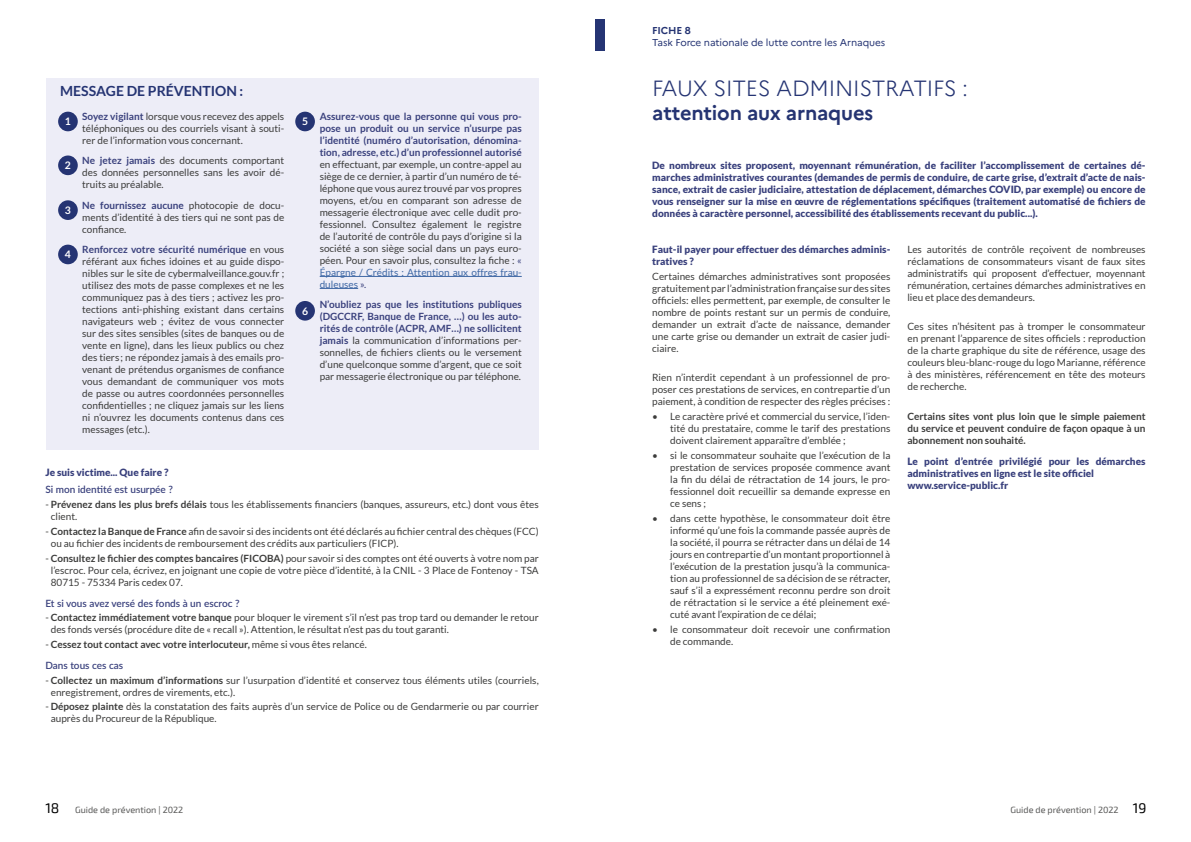
<style>
.page{position:relative;width:1191px;height:842px;background:#fff}
.page>*{position:absolute;margin:0;border:0;box-sizing:border-box;transform-origin:0 0}
.t1{font:300 22px "Marianne";letter-spacing:-.01em;color:#253473}
.t2{font:700 20px "Marianne";letter-spacing:-.01em;color:#253472}
.t3{font:700 14px "Lato";color:#253473}
.t4{font:700 10.4px "Lato";color:#fff}
.t5{font:10px/12px "Lato";color:#3c3c3b;text-align:justify}
.t6{font:900 10px/12px "Lato";color:#3a417d}
.t7{font:700 10px/12px "Lato";color:#3c3c3b;text-align:justify}
.t8{font:700 10px/12px "Lato";color:#3a417d;text-align:justify}
.t9{font:600 10px "Lato";color:#3a417d}
.t10{font:10px "Marianne";letter-spacing:-.01em;color:#253473}
.t11{font:700 10px "Marianne";letter-spacing:-.01em;color:#253473}
.t12{font:9px "Exo 2";color:#575756}
.s1{font-weight:700;color:#3a417d}
.s2{color:#3a417d}
.s3{color:#3f68a5}
.s4{font-weight:700}
.s5{font-weight:400}
.s6{font-weight:600;color:#3a417d}
.s7{font-size:14px;color:#000}
</style>
<div class="page">
<div style="left:595px;top:20px;width:10px;height:31px;background:#253473"></div>
<div style="left:46px;top:78px;width:493px;height:371px;background:#ededf7"></div>
<hr style="left:320px;top:276px;width:202px;height:1px;background:#3f68a5">
<hr style="left:320px;top:288px;width:38px;height:1px;background:#3f68a5">
<div style="left:58px;top:112px;width:20px;height:19px;background:#253473;border-radius:50%"></div>
<div style="left:58px;top:155px;width:20px;height:20px;background:#253473;border-radius:50%"></div>
<div style="left:58px;top:200px;width:20px;height:20px;background:#253473;border-radius:50%"></div>
<div style="left:58px;top:245px;width:20px;height:19px;background:#253473;border-radius:50%"></div>
<div style="left:295px;top:112px;width:20px;height:19px;background:#253473;border-radius:50%"></div>
<div style="left:295px;top:301px;width:20px;height:20px;background:#253473;border-radius:50%"></div>
<h3 class="t3" style="left:60px;top:83px;width:185px">MESSAGE DE PRÉVENTION :</h3>
<p class="t5" style="left:82px;top:110px;width:203px"><span class="s1">Soyez vigilant</span> lorsque vous recevez des appels téléphoniques ou des courriels visant à souti&shy;rer de l’information vous concernant.</p>
<p class="t5" style="left:82px;top:155px;width:203px"><span class="s1">Ne jetez jamais</span> des documents comportant des données personnelles sans les avoir dé&shy;truits au préalable.</p>
<p class="t5" style="left:82px;top:199px;width:204px"><span class="s1">Ne fournissez aucune</span> photocopie de docu&shy;ments d’identité à des tiers qui ne sont pas de confiance.</p>
<p class="t5" style="left:82px;top:244px;width:203px"><span class="s1">Renforcez votre sécurité numérique</span> en vous référant aux fiches idoines et au guide dispo&shy;nibles sur le site de cybermalveillance.gouv.fr ; utilisez des mots de passe complexes et ne les communiquez pas à des tiers ; activez les pro&shy;tections anti-phishing existant dans certains navigateurs web ; évitez de vous connecter sur des sites sensibles (sites de banques ou de vente en ligne), dans les lieux publics ou chez des tiers ; ne répondez jamais à des emails pro&shy;venant de prétendus organismes de confiance vous demandant de communiquer vos mots de passe ou autres coordonnées personnelles confidentielles ; ne cliquez jamais sur les liens ni n’ouvrez les documents contenus dans ces messages (etc.).</p>
<p class="t4" style="left:65px;top:116px;width:8px">1</p>
<p class="t4" style="left:65px;top:159px;width:8px">2</p>
<p class="t4" style="left:65px;top:204px;width:8px">3</p>
<p class="t4" style="left:65px;top:249px;width:8px">4</p>
<p class="t4" style="left:302px;top:116px;width:8px">5</p>
<p class="t4" style="left:302px;top:305px;width:8px">6</p>
<p class="t8" style="left:320px;top:110px;width:203px">Assurez-vous que la personne qui vous pro&shy;pose un produit ou un service n’usurpe pas l’identité (numéro d’autorisation, dénomina&shy;tion, adresse, etc.) d’un professionnel autorisé</p>
<p class="t5" style="left:320px;top:158px;width:203px">en effectuant, par exemple, un contre-appel au siège de ce dernier, à partir d’un numéro de té&shy;léphone que vous aurez trouvé par vos propres moyens, et/ou en comparant son adresse de messagerie électronique avec celle dudit pro&shy;fessionnel. Consultez également le registre de l’autorité de contrôle du pays d’origine si la société a son siège social dans un pays euro&shy;péen. Pour en savoir plus, consultez la fiche : <span class="s2">« </span><span class="s3">Épargne / Crédits : Attention aux offres frau&shy;duleuses</span> <span class="s2">».</span></p>
<p class="t5" style="left:320px;top:299px;width:203px"><span class="s1">N’oubliez pas que les institutions publiques (DGCCRF, Banque de France, …) ou les auto&shy;rités de contrôle (ACPR, AMF…) ne sollicitent jamais</span> la communication d’informations per&shy;sonnelles, de fichiers clients ou le versement d’une quelconque somme d’argent, que ce soit par messagerie électronique ou par téléphone.</p>
<p class="t6" style="left:45px;top:466px;width:125px">Je suis victime... Que faire ?</p>
<p class="t9" style="left:45px;top:483px;width:129px">Si mon identité est usurpée ?</p>
<p class="t5" style="left:51px;top:499px;width:489px;text-indent:-5px">- <span class="s4">Prévenez dans les plus brefs délais</span> tous les établissements financiers (banques, assureurs, etc.) dont vous êtes client.</p>
<p class="t5" style="left:51px;top:525px;width:489px;text-indent:-5px">- <span class="s4">Contactez la Banque de France</span> afin de savoir si des incidents ont été déclarés au fichier central des chèques (FCC) ou au fichier des incidents de remboursement des crédits aux particuliers (FICP).</p>
<p class="t5" style="left:51px;top:552px;width:489px;text-indent:-5px">- <span class="s4">Consultez le fichier des comptes bancaires (FICOBA)</span> pour savoir si des comptes ont été ouverts à votre nom par l’escroc. Pour cela, écrivez, en joignant une copie de votre pièce d’identité, à la CNIL - 3 Place de Fontenoy - TSA 80715 - 75334 Paris cedex 07.</p>
<p class="t9" style="left:45px;top:596px;width:196px">Et si vous avez versé des fonds à un escroc ?</p>
<p class="t5" style="left:51px;top:612px;width:489px;text-indent:-5px">- <span class="s4">Contactez immédiatement votre banque</span> pour bloquer le virement s’il n’est pas trop tard ou demander le retour des fonds versés (procédure dite de « recall »). Attention, le résultat n’est pas du tout garanti.</p>
<p class="t7" style="left:45px;top:634px;width:323px;line-height:20.5px"><span class="s5">-</span> Cessez tout contact avec votre interlocuteur, <span class="s5">même si vous êtes relancé.<br></span><span class="s6">Dans tous ces cas</span></p>
<p class="t5" style="left:51px;top:674px;width:489px;text-indent:-5px">- <span class="s4">Collectez un maximum d’informations</span> sur l’usurpation d’identité et conservez tous éléments utiles (courriels, enregistrement, ordres de virements, etc.).</p>
<p class="t5" style="left:51px;top:701px;width:489px;text-indent:-5px">- <span class="s4">Déposez plainte</span> dès la constatation des faits auprès d’un service de Police ou de Gendarmerie ou par courrier auprès du Procureur de la République.</p>
<p class="t11" style="left:652px;top:24px;width:40px">FICHE 8</p>
<p class="t10" style="left:652px;top:36px;width:234px">Task Force nationale de lutte contre les Arnaques</p>
<h1 class="t1" style="left:652px;top:75px;width:317px">FAUX SITES ADMINISTRATIFS :</h1>
<h2 class="t2" style="left:652px;top:101px;width:223px">attention aux arnaques</h2>
<p class="t6" style="left:652px;top:159px;width:495px;text-align:justify">De nombreux sites proposent, moyennant rémunération, de faciliter l’accomplissement de certaines dé&shy;marches administratives courantes (demandes de permis de conduire, de carte grise, d’extrait d’acte de nais&shy;sance, extrait de casier judiciaire, attestation de déplacement, démarches COVID, par exemple) ou encore de vous renseigner sur la mise en œuvre de réglementations spécifiques (traitement automatisé de fichiers de données à caractère personnel, accessibilité des établissements recevant du public...).</p>
<p class="t6" style="left:652px;top:243px;width:240px">Faut-il payer pour effectuer des démarches adminis&shy;tratives ?</p>
<p class="t5" style="left:652px;top:270px;width:240px">Certaines démarches administratives sont proposées gratuitement par l’administration française sur des sites officiels: elles permettent, par exemple, de consulter le nombre de points restant sur un permis de conduire, demander un extrait d’acte de naissance, demander une carte grise ou demander un extrait de casier judi&shy;ciaire.</p>
<p class="t5" style="left:652px;top:371px;width:240px">Rien n’interdit cependant à un professionnel de pro&shy;poser ces prestations de services, en contrepartie d’un paiement, à condition de respecter des règles précises :</p>
<p class="t5" style="left:670px;top:410px;width:222px;text-indent:-18px">• Le caractère privé et commercial du service, l’iden&shy;tité du prestataire, comme le tarif des prestations doivent clairement apparaître d’emblée ;</p>
<p class="t5" style="left:670px;top:449px;width:222px;text-indent:-18px">• si le consommateur souhaite que l’exécution de la prestation de services proposée commence avant la fin du délai de rétractation de 14 jours, le pro&shy;fessionnel doit recueillir sa demande expresse en ce sens ;</p>
<p class="t5" style="left:670px;top:512px;width:222px;text-indent:-18px">• dans cette hypothèse, le consommateur doit être informé qu’une fois la commande passée auprès de la société, il pourra se rétracter dans un délai de 14 jours en contrepartie d’un montant proportionnel à l’exécution de la prestation jusqu’à la communica&shy;tion au professionnel de sa décision de se rétracter, sauf s’il a expressément reconnu perdre son droit de rétractation si le service a été pleinement exé&shy;cuté avant l’expiration de ce délai;</p>
<p class="t5" style="left:670px;top:623px;width:222px;text-indent:-18px">• le consommateur doit recevoir une confirmation de commande.</p>
<p class="t5" style="left:907px;top:243px;width:240px">Les autorités de contrôle reçoivent de nombreuses réclamations de consommateurs visant de faux sites administratifs qui proposent d’effectuer, moyennant rémunération, certaines démarches administratives en lieu et place des demandeurs.</p>
<p class="t5" style="left:907px;top:321px;width:240px">Ces sites n’hésitent pas à tromper le consommateur en prenant l’apparence de sites officiels : reproduction de la charte graphique du site de référence, usage des couleurs bleu-blanc-rouge du logo Marianne, référence à des ministères, référencement en tête des moteurs de recherche.</p>
<p class="t7" style="left:907px;top:410px;width:240px">Certains sites vont plus loin que le simple paiement du service et peuvent conduire de façon opaque à un abonnement non souhaité.</p>
<p class="t6" style="left:907px;top:455px;width:240px">Le point d’entrée privilégié pour les démarches administratives en ligne est le site officiel www.service-public.fr</p>
<p class="t12" style="left:45px;top:804px;width:139px"><span class="s7">18</span> Guide de prévention | 2022</p>
<p class="t12" style="left:1010px;top:804px;width:137px">Guide de prévention | 2022 <span class="s7">19</span></p>
</div>
